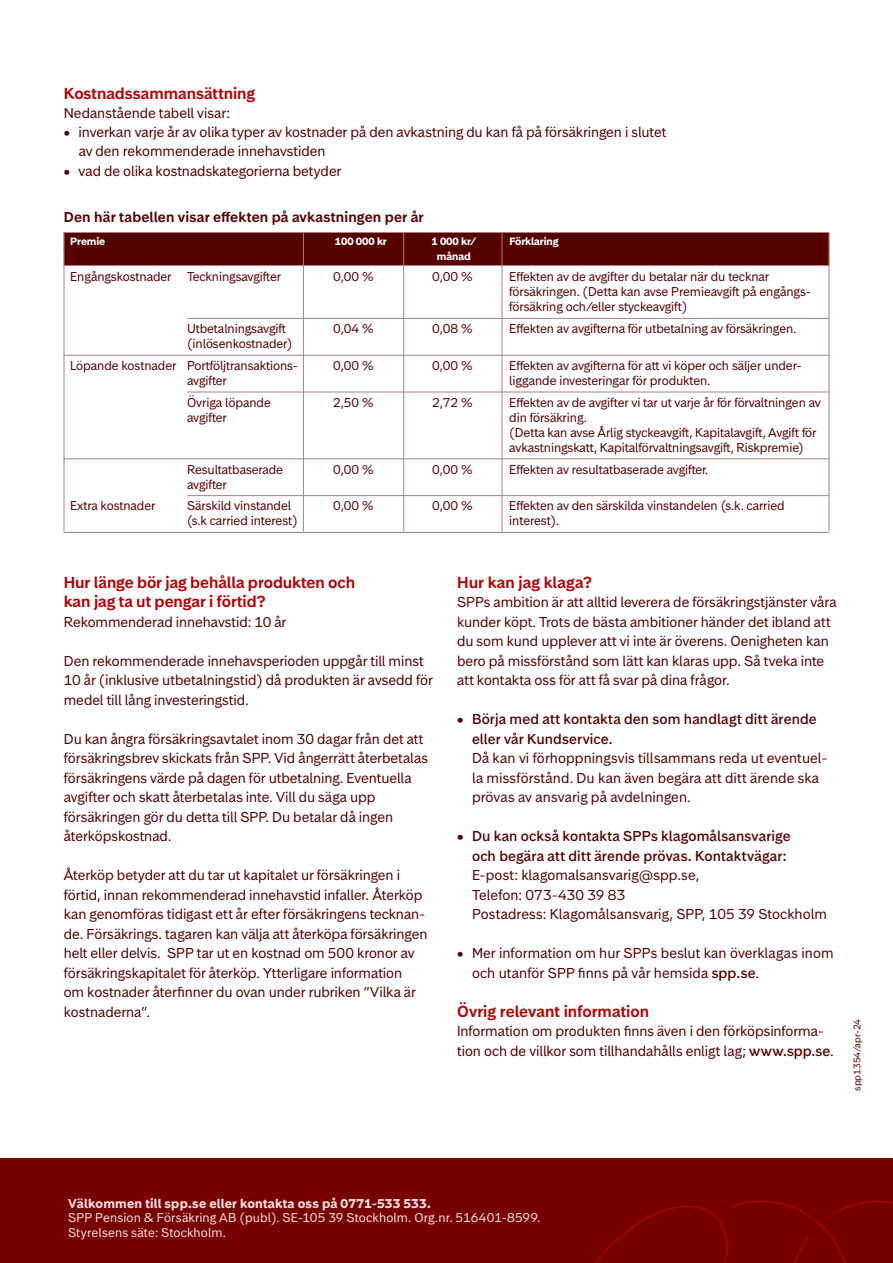
<style>
.page{position:relative;width:893px;height:1263px;background:#fff}
.page>*{position:absolute;margin:0;border:0;box-sizing:border-box;transform-origin:0 0}
.Mellanrubrik-1-2024{font:600 15px/19.5px "Storebrand Text";color:#b50005}
.Brödtext-2-u-avstånd-2024{font:13.5px/19.5px "Storebrand Text";letter-spacing:-.005em;color:#560000}
.Brödtext-3-hängande-indrag-2024{font:13.5px/19.5px "Storebrand Text";letter-spacing:.005em;color:#560000}
.Brödtext-3-hängande-indrag-2024-2{font:500 13.5px/19.5px "Storebrand Text";letter-spacing:.01em;color:#560000}
.Mellanrubrik-2-2024{font:600 13.5px "Storebrand Text";letter-spacing:.015em;color:#560000}
.Tabelltext-full-bredd-2024b-linje-under{font:12px/15px "Storebrand Text";letter-spacing:-.005em;color:#560000}
.Avsender_8_5_13_regular{font:12px/14.4px "Storebrand Text";letter-spacing:.01em;color:#ffdfdf}
.Avsender_8_5_13_bold{font:700 12px "Storebrand Text";letter-spacing:.02em;color:#ffdfdf}
.Tabellhuvud-full-bredd-2024b{font:700 9.9px "Storebrand Text";letter-spacing:-.01em;color:#fff}
.Blankettnummer{font:9px "Storebrand Text";color:#560000}
.s1{font-weight:500}
</style>
<div class="page">
<div style="left:64px;top:232px;width:765px;height:18px;background:#560000"></div>
<div style="left:64px;top:247px;width:765px;height:18px;background:#560000"></div>
<hr style="left:187px;top:318px;width:642px;height:1px;background:#ab8080">
<hr style="left:64px;top:355px;width:765px;height:1px;background:#ab8080">
<hr style="left:187px;top:392px;width:642px;height:1px;background:#ab8080">
<hr style="left:64px;top:459px;width:765px;height:1px;background:#ab8080">
<hr style="left:187px;top:495px;width:642px;height:1px;background:#ab8080">
<hr style="left:64px;top:532px;width:765px;height:1px;background:#ab8080">
<div style="left:0;top:1159px;width:893px;height:104px;background:#700"></div>
<svg style="left:595px;top:1201px;width:298px;height:62px"></svg>
<hr style="left:403px;top:232px;width:1px;height:299px;background:#ab8080">
<hr style="left:303px;top:232px;width:1px;height:299px;background:#ab8080">
<hr style="left:502px;top:232px;width:1px;height:299px;background:#ab8080">
<hr style="left:64px;top:232px;width:1px;height:299px;background:#ab8080">
<hr style="left:829px;top:232px;width:1px;height:299px;background:#ab8080">
<p class="Mellanrubrik-1-2024" style="left:64px;top:83px;width:193px">Kostnadssammansättning</p>
<p class="Brödtext-2-u-avstånd-2024" style="left:64px;top:103px;width:168px">Nedanstående tabell visar:</p>
<p class="Brödtext-3-hängande-indrag-2024" style="left:79px;top:122px;width:589px;text-indent:-15px">• inverkan varje år av olika typer av kostnader på den avkastning du kan få på försäkringen i slutet av den rekommenderade innehavstiden</p>
<p class="Brödtext-3-hängande-indrag-2024" style="left:64px;top:161px;width:279px">• vad de olika kostnadskategorierna betyder</p>
<p class="Mellanrubrik-2-2024" style="left:64px;top:207px;width:362px">Den här tabellen visar effekten på avkastningen per år</p>
<p class="Tabellhuvud-full-bredd-2024b" style="left:70px;top:235px;width:37px">Premie</p>
<p class="Tabellhuvud-full-bredd-2024b" style="left:335px;top:235px;width:54px">100 000 kr</p>
<p class="Tabellhuvud-full-bredd-2024b" style="left:431px;top:235px;width:46px">1 000 kr/</p>
<p class="Tabellhuvud-full-bredd-2024b" style="left:509px;top:235px;width:51px">Förklaring</p>
<p class="Tabellhuvud-full-bredd-2024b" style="left:437px;top:250px;width:35px">månad</p>
<p class="Tabelltext-full-bredd-2024b-linje-under" style="left:70px;top:269px;width:103px">Engångskostnader</p>
<p class="Tabelltext-full-bredd-2024b-linje-under" style="left:187px;top:269px;width:96px">Teckningsavgifter</p>
<p class="Tabelltext-full-bredd-2024b-linje-under" style="left:333px;top:269px;width:42px">0,00 %</p>
<p class="Tabelltext-full-bredd-2024b-linje-under" style="left:432px;top:269px;width:42px">0,00 %</p>
<p class="Tabelltext-full-bredd-2024b-linje-under" style="left:509px;top:269px;width:303px">Effekten av de avgifter du betalar när du tecknar försäkringen. (Detta kan avse Premieavgift på engångs&shy;försäkring och/eller styckeavgift)</p>
<p class="Tabelltext-full-bredd-2024b-linje-under" style="left:187px;top:321px;width:100px">Utbetalningsavgift</p>
<p class="Tabelltext-full-bredd-2024b-linje-under" style="left:333px;top:321px;width:42px">0,04 %</p>
<p class="Tabelltext-full-bredd-2024b-linje-under" style="left:432px;top:321px;width:42px">0,08 %</p>
<p class="Tabelltext-full-bredd-2024b-linje-under" style="left:509px;top:321px;width:289px">Effekten av avgifterna för utbetalning av försäkringen.</p>
<p class="Tabelltext-full-bredd-2024b-linje-under" style="left:187px;top:336px;width:107px">(inlösenkostnader)</p>
<p class="Tabelltext-full-bredd-2024b-linje-under" style="left:70px;top:358px;width:229px">Löpande kostnader Portföljtransaktions-</p>
<p class="Tabelltext-full-bredd-2024b-linje-under" style="left:333px;top:358px;width:42px">0,00 %</p>
<p class="Tabelltext-full-bredd-2024b-linje-under" style="left:432px;top:358px;width:42px">0,00 %</p>
<p class="Tabelltext-full-bredd-2024b-linje-under" style="left:509px;top:358px;width:294px">Effekten av avgifterna för att vi köper och säljer under-</p>
<p class="Tabelltext-full-bredd-2024b-linje-under" style="left:187px;top:373px;width:41px">avgifter</p>
<p class="Tabelltext-full-bredd-2024b-linje-under" style="left:509px;top:373px;width:203px">liggande investeringar för produkten.</p>
<p class="Tabelltext-full-bredd-2024b-linje-under" style="left:187px;top:395px;width:85px">Övriga löpande</p>
<p class="Tabelltext-full-bredd-2024b-linje-under" style="left:333px;top:395px;width:42px">2,50 %</p>
<p class="Tabelltext-full-bredd-2024b-linje-under" style="left:432px;top:395px;width:42px">2,72 %</p>
<p class="Tabelltext-full-bredd-2024b-linje-under" style="left:509px;top:395px;width:313px">Effekten av de avgifter vi tar ut varje år för förvaltningen av</p>
<p class="Tabelltext-full-bredd-2024b-linje-under" style="left:187px;top:410px;width:41px">avgifter</p>
<p class="Tabelltext-full-bredd-2024b-linje-under" style="left:509px;top:410px;width:309px">din försäkring.<br>(Detta kan avse Årlig styckeavgift, Kapitalavgift, Avgift för avkastningskatt, Kapitalförvaltningsavgift, Riskpremie)</p>
<p class="Tabelltext-full-bredd-2024b-linje-under" style="left:187px;top:461px;width:98px">Resultatbaserade</p>
<p class="Tabelltext-full-bredd-2024b-linje-under" style="left:333px;top:461px;width:42px">0,00 %</p>
<p class="Tabelltext-full-bredd-2024b-linje-under" style="left:432px;top:461px;width:42px">0,00 %</p>
<p class="Tabelltext-full-bredd-2024b-linje-under" style="left:509px;top:461px;width:201px">Effekten av resultatbaserade avgifter.</p>
<p class="Tabelltext-full-bredd-2024b-linje-under" style="left:187px;top:476px;width:41px">avgifter</p>
<p class="Tabelltext-full-bredd-2024b-linje-under" style="left:70px;top:498px;width:87px">Extra kostnader</p>
<p class="Tabelltext-full-bredd-2024b-linje-under" style="left:187px;top:498px;width:105px">Särskild vinstandel</p>
<p class="Tabelltext-full-bredd-2024b-linje-under" style="left:333px;top:498px;width:42px">0,00 %</p>
<p class="Tabelltext-full-bredd-2024b-linje-under" style="left:432px;top:498px;width:42px">0,00 %</p>
<p class="Tabelltext-full-bredd-2024b-linje-under" style="left:509px;top:498px;width:277px">Effekten av den särskilda vinstandelen (s.k. carried</p>
<p class="Tabelltext-full-bredd-2024b-linje-under" style="left:187px;top:513px;width:112px">(s.k carried interest)</p>
<p class="Tabelltext-full-bredd-2024b-linje-under" style="left:509px;top:513px;width:51px">interest).</p>
<p class="Mellanrubrik-1-2024" style="left:64px;top:572px;width:293px">Hur länge bör jag behålla produkten och kan jag ta ut pengar i förtid?</p>
<p class="Brödtext-2-u-avstånd-2024" style="left:64px;top:612px;width:224px">Rekommenderad innehavstid: 10 år</p>
<p class="Brödtext-2-u-avstånd-2024" style="left:64px;top:651px;width:371px">Den rekommenderade innehavsperioden uppgår till minst<br>10 år (inklusive utbetalningstid) då produkten är avsedd för medel till lång investeringstid.</p>
<p class="Brödtext-2-u-avstånd-2024" style="left:64px;top:729px;width:366px">Du kan ångra försäkringsavtalet inom 30 dagar från det att försäkringsbrev skickats från SPP. Vid ångerrätt återbetalas försäkringens värde på dagen för utbetalning. Eventuella avgifter och skatt återbetalas inte. Vill du säga upp försäkringen gör du detta till SPP. Du betalar då ingen återköpskostnad.</p>
<p class="Brödtext-2-u-avstånd-2024" style="left:64px;top:865px;width:365px">Återköp betyder att du tar ut kapitalet ur försäkringen i förtid, innan rekommenderad innehavstid infaller. Återköp kan genomföras tidigast ett år efter försäkringens tecknan&shy;de. Försäkrings. tagaren kan välja att återköpa försäkringen helt eller delvis. SPP tar ut en kostnad om 500 kronor av försäkringskapitalet för återköp. Ytterligare information<br>om kostnader återfinner du ovan under rubriken ”Vilka är kostnaderna”.</p>
<p class="Mellanrubrik-1-2024" style="left:457px;top:572px;width:136px">Hur kan jag klaga?</p>
<p class="Brödtext-2-u-avstånd-2024" style="left:457px;top:592px;width:381px">SPPs ambition är att alltid leverera de försäkringstjänster våra kunder köpt. Trots de bästa ambitioner händer det ibland att du som kund upplever att vi inte är överens. Oenigheten kan bero på missförstånd som lätt kan klaras upp. Så tveka inte att kontakta oss för att få svar på dina frågor.</p>
<p class="Brödtext-3-hängande-indrag-2024-2" style="left:472px;top:709px;width:346px;text-indent:-15px">• Börja med att kontakta den som handlagt ditt ärende eller vår Kundservice.</p>
<p class="Brödtext-3-hängande-indrag-2024" style="left:472px;top:748px;width:357px">Då kan vi förhoppningsvis tillsammans reda ut eventuel&shy;la missförstånd. Du kan även begära att ditt ärende ska prövas av ansvarig på avdelningen.</p>
<p class="Brödtext-3-hängande-indrag-2024-2" style="left:457px;top:826px;width:335px;text-align:right">• Du kan också kontakta SPPs klagomålsansvarige och begära att ditt ärende prövas. Kontaktvägar:</p>
<p class="Brödtext-3-hängande-indrag-2024" style="left:472px;top:865px;width:229px">E-post: klagomalsansvarig@spp.se,</p>
<p class="Brödtext-3-hängande-indrag-2024" style="left:472px;top:885px;width:155px">Telefon: 073-430 39 83</p>
<p class="Brödtext-3-hängande-indrag-2024" style="left:472px;top:904px;width:357px">Postadress: Klagomålsansvarig, SPP, 105 39 Stockholm</p>
<p class="Brödtext-3-hängande-indrag-2024" style="left:472px;top:943px;width:363px;text-indent:-15px">• Mer information om hur SPPs beslut kan överklagas inom och utanför SPP finns på vår hemsida <span class="s1">spp.se</span>.</p>
<p class="Mellanrubrik-1-2024" style="left:457px;top:1001px;width:194px">Övrig relevant information</p>
<p class="Brödtext-2-u-avstånd-2024" style="left:457px;top:1021px;width:378px">Information om produkten finns även i den förköpsinforma&shy;tion och de villkor som tillhandahålls enligt lag; <span class="s1">www.spp.se</span>.</p>
<p class="Blankettnummer" style="left:851px;top:1091px;width:73px;rotate:-90deg">spp1354/apr-24</p>
<p class="Avsender_8_5_13_bold" style="left:68px;top:1195px;width:364px">Välkommen till spp.se eller kontakta oss på 0771-533 533.</p>
<p class="Avsender_8_5_13_regular" style="left:68px;top:1211px;width:474px">SPP Pension &amp; Försäkring AB (publ). SE-105 39 Stockholm. Org.nr. 516401-8599.<br>Styrelsens säte: Stockholm.</p>
</div>
